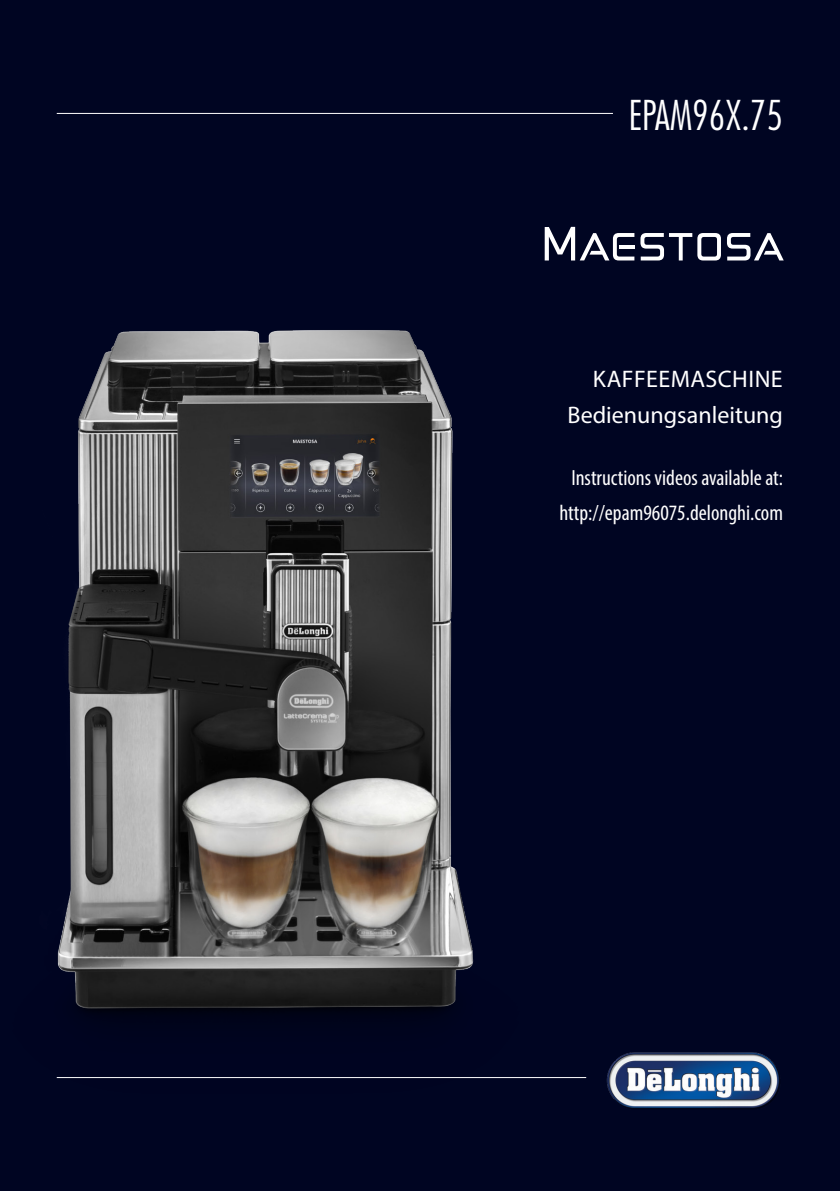
<style>
.page{position:relative;width:840px;height:1191px;background:#fff}
.page>*{position:absolute;margin:0;border:0;box-sizing:border-box;transform-origin:0 0}
.t1{font:300 condensed 40px "Futura Std";color:#fff}
.t2{font:24px "Myriad Pro";color:#fff}
.t3{font:24px "Myriad Pro";letter-spacing:.02em;color:#fff}
.t4{font:condensed 22px "Myriad Pro";color:#fff}
</style>
<div class="page">
<div style="left:0;top:0;width:839px;height:1191px;background:#000522"></div>
<hr style="left:57px;top:113px;width:555px;height:1px;background:#fff">
<img style="left:653px;top:1052px;width:127px;height:57px">
<svg style="left:727px;top:233px;width:56px;height:27px"></svg>
<svg style="left:653px;top:233px;width:67px;height:27px"></svg>
<img style="left:56px;top:226px;width:597px;height:883px">
<p class="t1" style="left:628px;top:91px;width:156px">EPAM96X.75</p>
<p class="t3" style="left:592px;top:364px;width:191px">KAFFEEMASCHINE</p>
<p class="t2" style="left:567px;top:400px;width:217px">Bedienungsanleitung</p>
<p class="t4" style="left:571px;top:465px;width:213px">Instructions videos available at:</p>
<p class="t4" style="left:559px;top:499px;width:225px">http://epam96075.delonghi.com</p>
</div>
